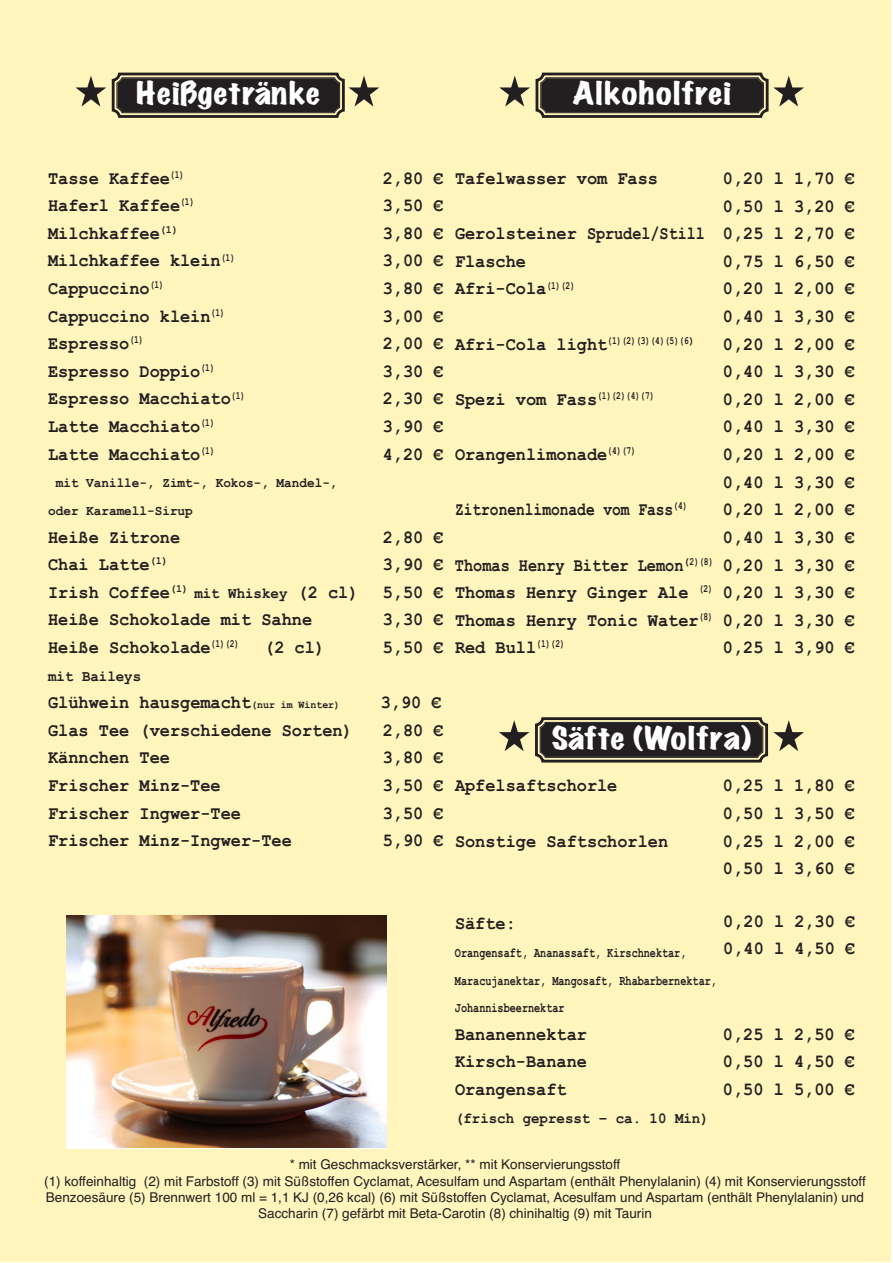
<style>
.page{position:relative;width:893px;height:1263px;background:#fff}
.page>*{position:absolute;margin:0;border:0;box-sizing:border-box;transform-origin:0 0}
.t1{font:expanded 28.5px "Marker Felt";letter-spacing:.03em;color:#fff;scale:1.13 1}
.t2{font:700 18px/27.6px "Courier New";color:#231f20;scale:.94 1}
.t3{font:700 18px "Courier New";color:#231f20;scale:.85 1}
.t4{font:700 18px "Courier New";color:#231f20;scale:.81 1}
.t5{font:700 15px "Courier New";color:#231f20;scale:.94 1}
.t6{font:13.5px/16.2px "Helvetica";color:#231f20;text-align:center}
.t7{font:700 13.5px/27.6px "Courier New";color:#231f20;scale:.75 1}
.t8{font:700 13.5px/27.6px "Courier New";color:#231f20;scale:.94 1}
.t9{font:700 10.8px "Courier New";color:#231f20;scale:.74 1}
.s1{font-size:15px}
.s2{font-size:10.5px}
.s3{font-size:18px}
</style>
<div class="page">
<div style="left:0;top:0;width:891px;height:1262px;background:#fff5bd"></div>
<img style="left:67px;top:915px;width:320px;height:232px">
<svg style="left:535px;top:717px;width:234px;height:46px;background:#3d3832"></svg>
<svg style="left:111px;top:72px;width:234px;height:46px;background:#3f3a34"></svg>
<svg style="left:535px;top:72px;width:234px;height:46px;background:#3e3a33"></svg>
<h1 class="t1" style="left:136px;top:70px;width:164px">Heißgetränke</h1>
<h1 class="t1" style="left:573px;top:70px;width:142px">Alkoholfrei</h1>
<p class="t2" style="left:48px;top:164px;width:146px">Tasse Kaffee<sup>(1)</sup></p>
<p class="t2" style="left:383px;top:164px;width:66px">2,80 €</p>
<p class="t2" style="left:48px;top:191px;width:157px">Haferl Kaffee<sup>(1)</sup></p>
<p class="t2" style="left:383px;top:191px;width:66px">3,50 €</p>
<p class="t2" style="left:48px;top:219px;width:140px">Milchkaffee<sup>(1)</sup></p>
<p class="t2" style="left:383px;top:219px;width:66px">3,80 €</p>
<p class="t2" style="left:48px;top:246px;width:200px">Milchkaffee klein<sup>(1)</sup></p>
<p class="t2" style="left:383px;top:246px;width:66px">3,00 €</p>
<p class="t2" style="left:48px;top:274px;width:125px">Cappuccino<sup>(1)</sup></p>
<p class="t2" style="left:383px;top:274px;width:66px">3,80 €</p>
<p class="t2" style="left:48px;top:302px;width:190px">Cappuccino klein<sup>(1)</sup></p>
<p class="t2" style="left:383px;top:302px;width:66px">3,00 €</p>
<p class="t2" style="left:48px;top:329px;width:103px">Espresso<sup>(1)</sup></p>
<p class="t2" style="left:383px;top:329px;width:66px">2,00 €</p>
<p class="t2" style="left:48px;top:357px;width:179px">Espresso Doppio<sup>(1)</sup></p>
<p class="t2" style="left:383px;top:357px;width:66px">3,30 €</p>
<p class="t2" style="left:48px;top:384px;width:211px">Espresso Macchiato<sup>(1)</sup></p>
<p class="t2" style="left:383px;top:384px;width:66px">2,30 €</p>
<p class="t2" style="left:48px;top:412px;width:179px">Latte Macchiato<sup>(1)</sup></p>
<p class="t2" style="left:383px;top:412px;width:66px">3,90 €</p>
<p class="t2" style="left:48px;top:440px;width:179px">Latte Macchiato<sup>(1)</sup></p>
<p class="t2" style="left:383px;top:440px;width:66px">4,20 €</p>
<p class="t8" style="left:48px;top:469px;width:309px;text-indent:8px">mit Vanille-, Zimt-, Kokos-, Mandel-, oder Karamell-Sirup</p>
<p class="t2" style="left:48px;top:522px;width:142px">Heiße Zitrone</p>
<p class="t2" style="left:383px;top:522px;width:66px">2,80 €</p>
<p class="t2" style="left:48px;top:550px;width:129px">Chai Latte<sup>(1)</sup></p>
<p class="t2" style="left:383px;top:550px;width:66px">3,90 €</p>
<p class="t2" style="left:48px;top:578px;width:332px">Irish Coffee<sup>(1)</sup> <span class="s1">mit Whiskey</span> (2 cl)</p>
<p class="t2" style="left:383px;top:578px;width:66px">5,50 €</p>
<p class="t2" style="left:48px;top:605px;width:282px">Heiße Schokolade mit Sahne</p>
<p class="t2" style="left:383px;top:605px;width:66px">3,30 €</p>
<p class="t2" style="left:48px;top:633px;width:205px">Heiße Schokolade<sup>(1)(2)</sup></p>
<p class="t2" style="left:264px;top:633px;width:66px">(2 cl)</p>
<p class="t2" style="left:383px;top:633px;width:66px">5,50 €</p>
<p class="t5" style="left:48px;top:666px;width:101px">mit Baileys</p>
<p class="t2" style="left:48px;top:688px;width:312px">Glühwein hausgemacht<span class="s2">(nur im Winter)</span></p>
<p class="t2" style="left:381px;top:688px;width:66px">3,90 €</p>
<p class="t2" style="left:48px;top:716px;width:326px">Glas Tee (verschiedene Sorten)</p>
<p class="t2" style="left:383px;top:716px;width:66px">2,80 €</p>
<p class="t2" style="left:48px;top:743px;width:131px">Kännchen Tee</p>
<p class="t2" style="left:383px;top:743px;width:66px">3,80 €</p>
<p class="t2" style="left:48px;top:771px;width:185px">Frischer Minz-Tee</p>
<p class="t2" style="left:383px;top:771px;width:66px">3,50 €</p>
<p class="t2" style="left:48px;top:798px;width:207px">Frischer Ingwer-Tee</p>
<p class="t2" style="left:383px;top:798px;width:66px">3,50 €</p>
<p class="t2" style="left:48px;top:826px;width:261px">Frischer Minz-Ingwer-Tee</p>
<p class="t2" style="left:383px;top:826px;width:66px">5,90 €</p>
<p class="t2" style="left:455px;top:164px;width:218px">Tafelwasser vom Fass</p>
<p class="t2" style="left:723px;top:164px;width:142px">0,20 l 1,70 €</p>
<p class="t2" style="left:723px;top:192px;width:142px">0,50 l 3,20 €</p>
<p class="t2" style="left:455px;top:219px;width:427px">Gerolsteiner Sprudel/Still 0,25 l 2,70 €</p>
<p class="t2" style="left:455px;top:247px;width:77px">Flasche</p>
<p class="t2" style="left:723px;top:247px;width:142px">0,75 l 6,50 €</p>
<p class="t2" style="left:455px;top:274px;width:129px">Afri-Cola<sup>(1)(2)</sup></p>
<p class="t2" style="left:723px;top:274px;width:142px">0,20 l 2,00 €<br>0,40 l 3,30 €</p>
<p class="t9" style="left:455px;top:334px;width:326px"><span class="s3">Afri-Cola light</span>(1)(2)(3)(4)(5)(6)</p>
<p class="t2" style="left:723px;top:330px;width:142px">0,20 l 2,00 €<br>0,40 l 3,30 €</p>
<p class="t2" style="left:455px;top:385px;width:214px">Spezi vom Fass<sup>(1)(2)(4)(7)</sup></p>
<p class="t2" style="left:723px;top:385px;width:142px">0,20 l 2,00 €<br>0,40 l 3,30 €</p>
<p class="t2" style="left:455px;top:440px;width:194px">Orangenlimonade<sup>(4)(7)</sup></p>
<p class="t2" style="left:723px;top:440px;width:142px">0,20 l 2,00 €<br>0,40 l 3,30 €</p>
<p class="t4" style="left:455px;top:498px;width:289px">Zitronenlimonade vom Fass<sup>(4)</sup></p>
<p class="t2" style="left:723px;top:495px;width:142px">0,20 l 2,00 €</p>
<p class="t2" style="left:723px;top:523px;width:142px">0,40 l 3,30 €</p>
<p class="t3" style="left:455px;top:554px;width:472px">Thomas Henry Bitter Lemon<sup>(2)(8)</sup> 0,20 l 3,30 €</p>
<p class="t2" style="left:455px;top:578px;width:427px">Thomas Henry Ginger Ale <sup>(2)</sup> 0,20 l 3,30 €</p>
<p class="t2" style="left:455px;top:606px;width:427px">Thomas Henry Tonic Water<sup>(8)</sup> 0,20 l 3,30 €</p>
<p class="t2" style="left:455px;top:633px;width:118px">Red Bull<sup>(1)(2)</sup></p>
<p class="t2" style="left:723px;top:633px;width:142px">0,25 l 3,90 €</p>
<h1 class="t1" style="left:552px;top:715px;width:178px">Säfte (Wolfra)</h1>
<p class="t2" style="left:455px;top:771px;width:174px">Apfelsaftschorle</p>
<p class="t2" style="left:723px;top:771px;width:142px">0,25 l 1,80 €<br>0,50 l 3,50 €</p>
<p class="t2" style="left:455px;top:826px;width:228px">Sonstige Saftschorlen</p>
<p class="t2" style="left:723px;top:826px;width:142px">0,25 l 2,00 €<br>0,50 l 3,60 €</p>
<p class="t2" style="left:723px;top:906px;width:142px">0,20 l 2,30 €<br>0,40 l 4,50 €</p>
<p class="t2" style="left:455px;top:909px;width:66px">Säfte:</p>
<p class="t7" style="left:455px;top:938px;width:351px">Orangensaft, Ananassaft, Kirschnektar,<br>Maracujanektar, Mangosaft, Rhabarbernektar,<br>Johannisbeernektar</p>
<p class="t2" style="left:455px;top:1020px;width:142px">Bananennektar</p>
<p class="t2" style="left:723px;top:1020px;width:142px">0,25 l 2,50 €</p>
<p class="t2" style="left:455px;top:1047px;width:142px">Kirsch-Banane</p>
<p class="t2" style="left:723px;top:1047px;width:142px">0,50 l 4,50 €</p>
<p class="t2" style="left:455px;top:1075px;width:120px">Orangensaft</p>
<p class="t2" style="left:723px;top:1075px;width:142px">0,50 l 5,00 €</p>
<p class="t5" style="left:455px;top:1108px;width:272px">(frisch gepresst – ca. 10 Min)</p>
<p class="t6" style="left:44px;top:1157px;width:823px">* mit Geschmacksverstärker, ** mit Konservierungsstoff<br>(1) koffeinhaltig (2) mit Farbstoff (3) mit Süßstoffen Cyclamat, Acesulfam und Aspartam (enthält Phenylalanin) (4) mit Konservierungsstoff Benzoesäure (5) Brennwert 100 ml = 1,1 KJ (0,26 kcal) (6) mit Süßstoffen Cyclamat, Acesulfam und Aspartam (enthält Phenylalanin) und Saccharin (7) gefärbt mit Beta-Carotin (8) chinihaltig (9) mit Taurin</p>
</div>
